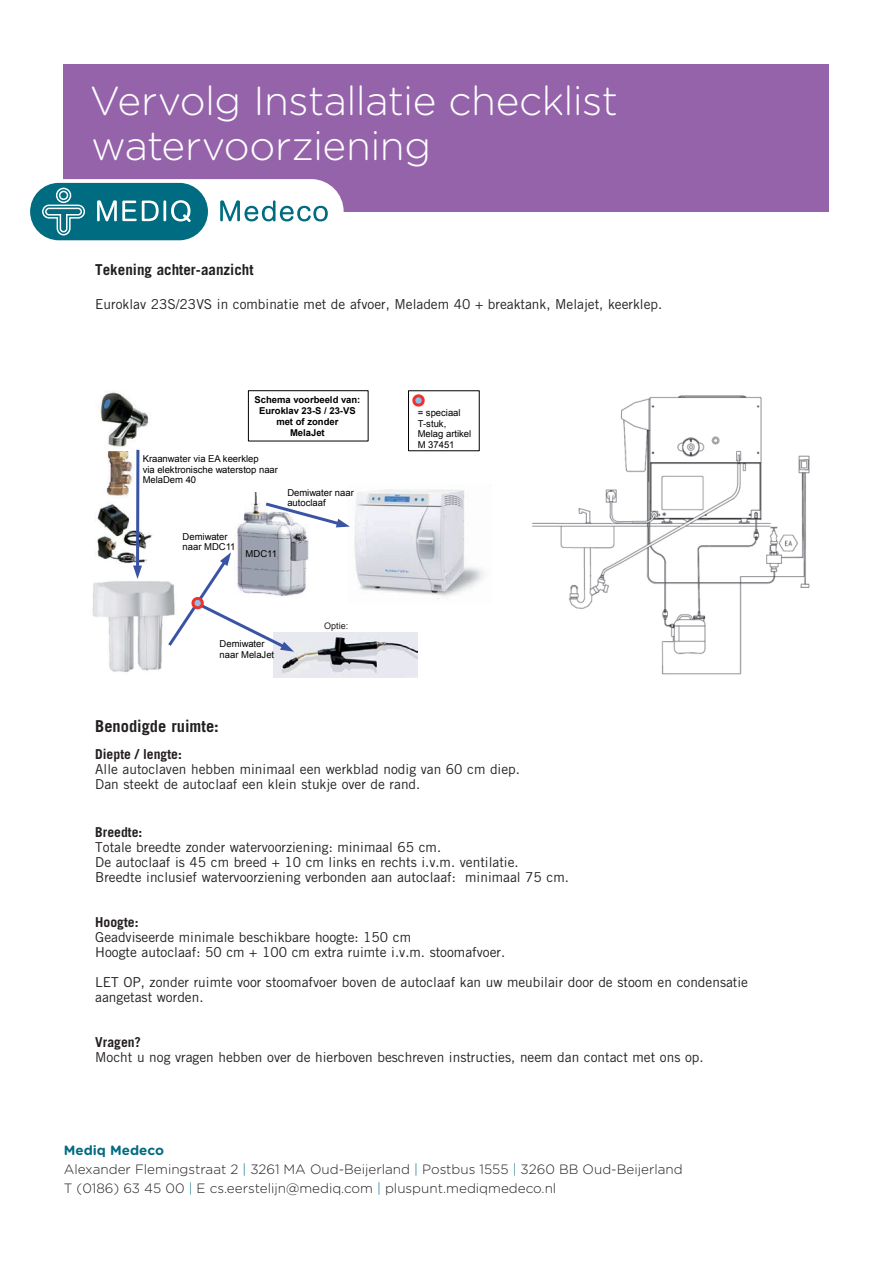
<style>
.page{position:relative;width:893px;height:1263px;background:#fff}
.page>*{position:absolute;margin:0;border:0;box-sizing:border-box;transform-origin:0 0}
.t1{font:300 40.5px/45px "Gotham Rounded";letter-spacing:-.015em;color:#fff}
.t2{font:700 16.35px "Trade Gothic";color:#231f20}
.t3{font:700 15px "Trade Gothic";color:#231f20}
.t4{font:13.65px/15px "Trade Gothic";color:#231f20}
.t5{font:700 13.65px "Trade Gothic";color:#231f20}
.t6{font:300 13.5px/19.2px "Gotham Rounded";color:#231f20}
.t7{font:9.45px/10.6px "Arial";color:#000}
.t8{font:700 9.45px/10.9px "Arial";color:#000;text-align:center}
.t9{font:9px "Arial";color:#231f20}
.s1{font-weight:700;color:#006c81}
.s2{color:#006c81}
</style>
<div class="page">
<img style="left:531px;top:395px;width:279px;height:280px">
<img style="left:106px;top:450px;width:34px;height:51px">
<img style="left:92px;top:581px;width:73px;height:92px">
<img style="left:99px;top:391px;width:50px;height:59px">
<img style="left:97px;top:501px;width:55px;height:63px">
<svg style="left:248px;top:390px;width:121px;height:52px"></svg>
<img style="left:237px;top:493px;width:72px;height:102px">
<hr style="left:136px;top:450px;width:3px;height:118px;background:#3a54a4">
<svg style="left:133px;top:565px;width:9px;height:14px"></svg>
<svg style="left:408px;top:390px;width:72px;height:61px"></svg>
<img style="left:273px;top:632px;width:144px;height:45px">
<svg style="left:165px;top:552px;width:129px;height:100px"></svg>
<img style="left:354px;top:489px;width:130px;height:108px">
<svg style="left:262px;top:500px;width:88px;height:27px"></svg>
<div style="left:64px;top:64px;width:765px;height:148px;background:#9563aa"></div>
<svg style="left:30px;top:179px;width:314px;height:62px"></svg>
<h1 class="t1" style="left:90px;top:76px;width:530px">Vervolg Installatie checklist watervoorziening</h1>
<p class="t3" style="left:95px;top:260px;width:160px">Tekening achter-aanzicht</p>
<p class="t4" style="left:95px;top:297px;width:569px">Euroklav 23S/23VS in combinatie met de afvoer, Meladem 40 + breaktank, Melajet, keerklep.</p>
<p class="t8" style="left:254px;top:394px;width:107px">Schema voorbeeld van:<br>Euroklav 23-S / 23-VS met of zonder<br>MelaJet</p>
<p class="t7" style="left:143px;top:454px;width:137px">Kraanwater via EA keerklep<br>via elektronische waterstop naar<br>MelaDem 40</p>
<p class="t7" style="left:287px;top:487px;width:68px">Demiwater naar autoclaaf</p>
<p class="t7" style="left:183px;top:531px;width:54px">Demiwater naar MDC11</p>
<p class="t7" style="left:246px;top:549px;width:33px">MDC11</p>
<p class="t7" style="left:220px;top:639px;width:56px">Demiwater naar MelaJet</p>
<p class="t9" style="left:324px;top:620px;width:26px">Optie:</p>
<p class="t7" style="left:418px;top:407px;width:55px">= speciaal<br>T-stuk,<br>Melag artikel<br>M 37451</p>
<p class="t2" style="left:95px;top:716px;width:125px">Benodigde ruimte:</p>
<p class="t5" style="left:95px;top:745px;width:88px">Diepte / lengte:</p>
<p class="t4" style="left:95px;top:761px;width:426px">Alle autoclaven hebben minimaal een werkblad nodig van 60 cm diep.<br>Dan steekt de autoclaaf een klein stukje over de rand.</p>
<p class="t5" style="left:95px;top:823px;width:49px">Breedte:</p>
<p class="t4" style="left:95px;top:839px;width:475px">Totale breedte zonder watervoorziening: minimaal 65 cm.<br>De autoclaaf is 45 cm breed + 10 cm links en rechts i.v.m. ventilatie.<br>Breedte inclusief watervoorziening verbonden aan autoclaaf: minimaal 75 cm.</p>
<p class="t5" style="left:95px;top:914px;width:45px">Hoogte:</p>
<p class="t4" style="left:95px;top:929px;width:411px">Geadviseerde minimale beschikbare hoogte: 150 cm<br>Hoogte autoclaaf: 50 cm + 100 cm extra ruimte i.v.m. stoomafvoer.</p>
<p class="t4" style="left:95px;top:974px;width:654px">LET OP, zonder ruimte voor stoomafvoer boven de autoclaaf kan uw meubilair door de stoom en condensatie aangetast worden.</p>
<p class="t5" style="left:95px;top:1034px;width:47px">Vragen?</p>
<p class="t4" style="left:95px;top:1050px;width:610px">Mocht u nog vragen hebben over de hierboven beschreven instructies, neem dan contact met ons op.</p>
<p class="t6" style="left:64px;top:1139px;width:620px"><span class="s1">Mediq Medeco<br></span>Alexander Flemingstraat 2 <span class="s2">|</span> 3261 MA Oud-Beijerland <span class="s2">|</span> Postbus 1555 <span class="s2">|</span> 3260 BB Oud-Beijerland<br>T (0186) 63 45 00 <span class="s2">|</span> E cs.eerstelijn@mediq.com <span class="s2">|</span> pluspunt.mediqmedeco.nl</p>
</div>
